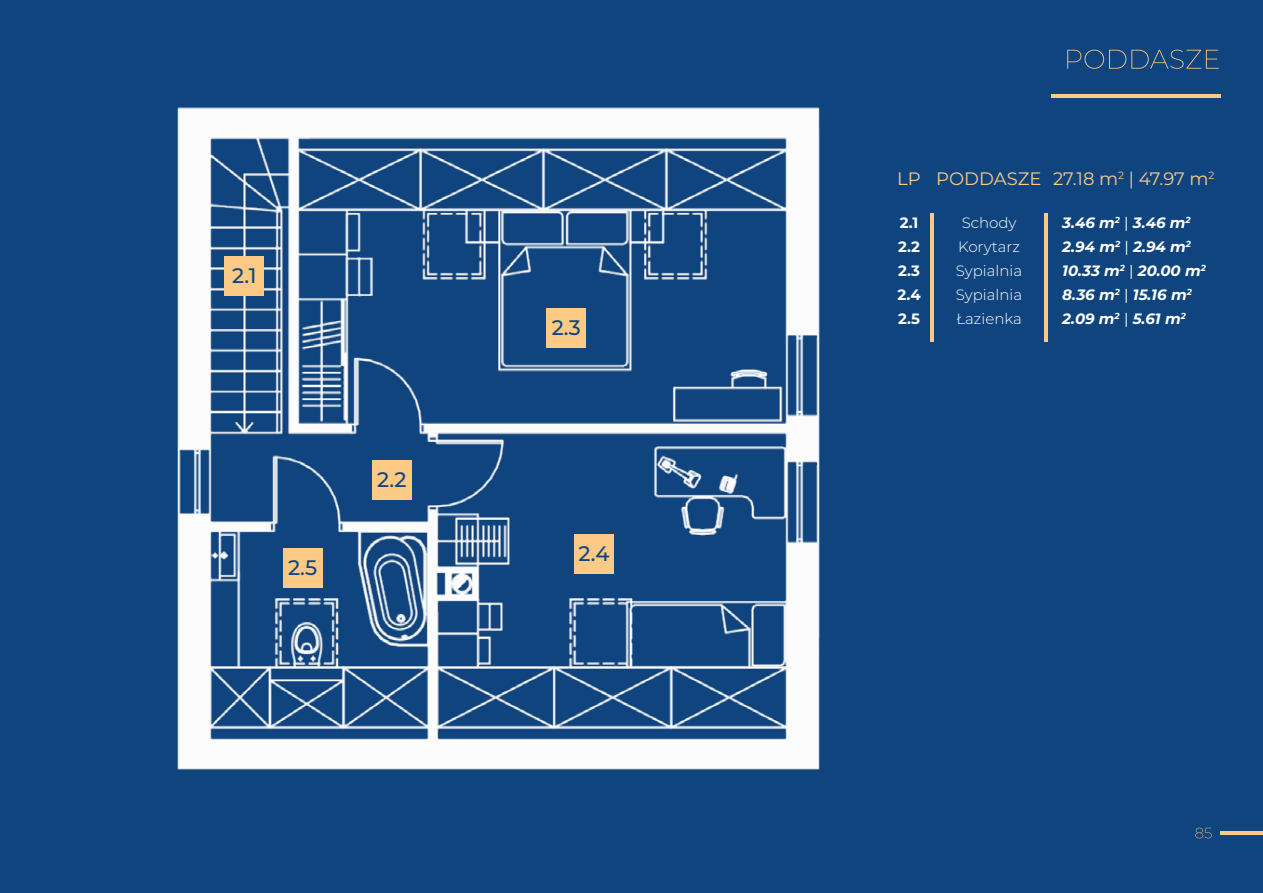
<style>
.page{position:relative;width:1263px;height:893px;background:#10447e}
.page>*{position:absolute;margin:0;border:0;box-sizing:border-box;transform-origin:0 0}
.t1{font:500 21px "Montserrat";color:#10447e}
.t2{font:18px "Montserrat";color:#fcca85}
.t3{font:italic 700 15px/24px "Montserrat";color:#fff}
.t4{font:300 15px/24px "Montserrat";color:#fff;text-align:center}
.t5{font:700 15px/24px "Montserrat";color:#fff}
.s1{font-weight:400;font-style:normal}
</style>
<div class="page">
<svg style="left:1195px;top:828px;width:17px;height:10px"></svg>
<hr style="left:1220px;top:831px;width:43px;height:3px;background:#fac984">
<svg style="left:1067px;top:50px;width:152px;height:19px"></svg>
<hr style="left:1051px;top:94px;width:169px;height:3px;background:#fac984">
<hr style="left:930px;top:213px;width:3px;height:128px;background:#fac984">
<hr style="left:1044px;top:213px;width:3px;height:128px;background:#fac984">
<img style="left:177px;top:107px;width:643px;height:663px">
<div style="left:225px;top:256px;width:39px;height:40px;background:#fcca85"></div>
<div style="left:546px;top:309px;width:40px;height:39px;background:#fcca85"></div>
<div style="left:574px;top:534px;width:40px;height:40px;background:#fcca85"></div>
<div style="left:372px;top:460px;width:40px;height:40px;background:#fcca85"></div>
<div style="left:283px;top:548px;width:39px;height:40px;background:#fcca85"></div>
<h1 class="t1" style="left:232px;top:261px;width:26px">2.1</h1>
<h1 class="t1" style="left:288px;top:553px;width:31px">2.5</h1>
<h1 class="t1" style="left:377px;top:465px;width:31px">2.2</h1>
<h1 class="t1" style="left:552px;top:313px;width:31px">2.3</h1>
<h1 class="t1" style="left:578px;top:539px;width:32px">2.4</h1>
<p class="t2" style="left:897px;top:166px;width:25px">LP</p>
<p class="t5" style="left:897px;top:210px;width:25px">2.1<br>2.2<br>2.3<br>2.4<br>2.5</p>
<p class="t2" style="left:936px;top:166px;width:280px">PODDASZE 27.18 m<sup>2</sup> | 47.97 m<sup>2</sup></p>
<p class="t3" style="left:1062px;top:210px;width:145px">3.46 m<sup>2</sup> <span class="s1">|</span> 3.46 m<sup>2<br></sup>2.94 m<sup>2</sup> <span class="s1">|</span> 2.94 m<sup>2<br></sup>10.33 m<sup>2</sup> <span class="s1">|</span> 20.00 m<sup>2<br></sup>8.36 m<sup>2</sup> <span class="s1">|</span> 15.16 m<sup>2<br></sup>2.09 m<sup>2</sup> <span class="s1">|</span> 5.61 m<sup>2</sup></p>
<p class="t4" style="left:956px;top:210px;width:68px">Schody<br>Korytarz<br>Sypialnia<br>Sypialnia<br>Łazienka</p>
</div>
